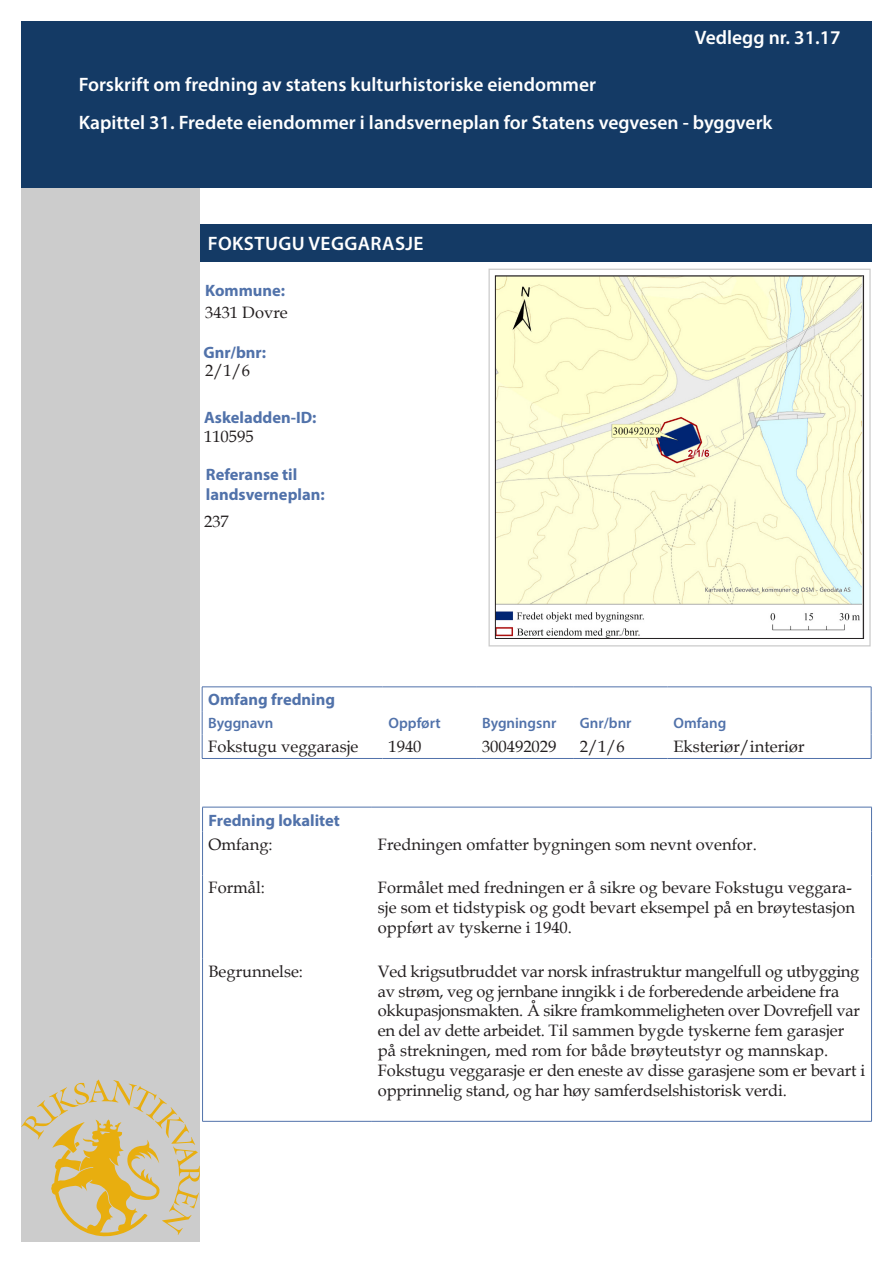
<style>
.page{position:relative;width:893px;height:1263px;background:#fff}
.page>*{position:absolute;margin:0;border:0;box-sizing:border-box;transform-origin:0 0}
.Overskrift_1_MyrPro{font:600 19.5px "Myriad Pro";color:#fff}
.Overskrift_1_MyrPro-2{font:600 19.5px "Myriad Pro";letter-spacing:.02em;color:#fff}
.Tekst_-_data_11{font:16.5px/19.8px "Book Antiqua";letter-spacing:-.01em;color:#231f20}
.Overskrift_2_MyrPro{font:700 16.5px/19.8px "Myriad Pro";color:#5172aa}
.Tekst_-_data_10{font:16.5px "Book Antiqua";color:#231f20}
.Overskrift_3_MyrPro{font:600 15px "Myriad Pro";color:#5172aa}
</style>
<div class="page">
<div style="left:21px;top:188px;width:179px;height:1054px;background:#ccc"></div>
<div style="left:21px;top:21px;width:851px;height:167px;background:#143a65"></div>
<div style="left:200px;top:224px;width:672px;height:38px;background:#143a65"></div>
<svg style="left:21px;top:1079px;width:179px;height:157px"></svg>
<hr style="left:202px;top:687px;width:180px;height:1px;background:#5172aa">
<hr style="left:382px;top:687px;width:94px;height:1px;background:#5172aa">
<hr style="left:476px;top:687px;width:98px;height:1px;background:#5172aa">
<hr style="left:574px;top:687px;width:93px;height:1px;background:#5172aa">
<hr style="left:667px;top:687px;width:204px;height:1px;background:#5172aa">
<svg style="left:202px;top:687px;width:1px;height:71px"></svg>
<svg style="left:871px;top:687px;width:1px;height:71px"></svg>
<hr style="left:202px;top:758px;width:180px;height:1px;background:#5172aa">
<hr style="left:382px;top:758px;width:94px;height:1px;background:#5172aa">
<hr style="left:476px;top:758px;width:98px;height:1px;background:#5172aa">
<hr style="left:574px;top:758px;width:93px;height:1px;background:#5172aa">
<hr style="left:667px;top:758px;width:204px;height:1px;background:#5172aa">
<hr style="left:202px;top:807px;width:170px;height:1px;background:#5172aa">
<svg style="left:202px;top:807px;width:1px;height:24px"></svg>
<hr style="left:372px;top:807px;width:500px;height:1px;background:#5172aa">
<svg style="left:871px;top:807px;width:1px;height:24px"></svg>
<hr style="left:202px;top:831px;width:1px;height:44px;background:#5172aa">
<hr style="left:871px;top:831px;width:1px;height:44px;background:#5172aa">
<hr style="left:202px;top:875px;width:1px;height:84px;background:#5172aa">
<hr style="left:871px;top:875px;width:1px;height:84px;background:#5172aa">
<hr style="left:202px;top:959px;width:1px;height:162px;background:#5172aa">
<hr style="left:871px;top:959px;width:1px;height:162px;background:#5172aa">
<hr style="left:202px;top:1121px;width:170px;height:1px;background:#5172aa">
<hr style="left:372px;top:1121px;width:500px;height:1px;background:#5172aa">
<div style="left:488px;top:269px;width:383px;height:377px;border:1px solid #ccc"></div>
<img style="left:497px;top:277px;width:365px;height:360px">
<div style="left:495px;top:275px;width:369px;height:364px;border:1px solid #231f20"></div>
<p class="Overskrift_1_MyrPro" style="left:79px;top:72px;width:519px">Forskrift om fredning av statens kulturhistoriske eiendommer</p>
<p class="Overskrift_1_MyrPro" style="left:695px;top:25px;width:147px">Vedlegg nr. 31.17</p>
<p class="Overskrift_1_MyrPro" style="left:79px;top:110px;width:695px">Kapittel 31. Fredete eiendommer i landsverneplan for Statens vegvesen - byggverk</p>
<p class="Overskrift_1_MyrPro-2" style="left:208px;top:231px;width:217px">FOKSTUGU VEGGARASJE</p>
<p class="Overskrift_2_MyrPro" style="left:205px;top:280px;width:82px">Kommune:</p>
<p class="Tekst_-_data_11" style="left:205px;top:302px;width:84px">3431 Dovre</p>
<p class="Overskrift_2_MyrPro" style="left:203px;top:341px;width:64px">Gnr/bnr:</p>
<p class="Tekst_-_data_11" style="left:205px;top:361px;width:46px">2/1/6</p>
<p class="Overskrift_2_MyrPro" style="left:204px;top:407px;width:114px">Askeladden-ID:</p>
<p class="Tekst_-_data_11" style="left:204px;top:426px;width:51px">110595</p>
<p class="Overskrift_2_MyrPro" style="left:206px;top:464px;width:120px">Referanse til landsverneplan:</p>
<p class="Tekst_-_data_11" style="left:204px;top:511px;width:26px">237</p>
<p class="Overskrift_2_MyrPro" style="left:208px;top:689px;width:128px">Omfang fredning</p>
<p class="Overskrift_3_MyrPro" style="left:208px;top:714px;width:67px">Byggnavn</p>
<p class="Overskrift_3_MyrPro" style="left:388px;top:714px;width:54px">Oppført</p>
<p class="Overskrift_3_MyrPro" style="left:482px;top:714px;width:76px">Bygningsnr</p>
<p class="Overskrift_3_MyrPro" style="left:580px;top:714px;width:53px">Gnr/bnr</p>
<p class="Overskrift_3_MyrPro" style="left:673px;top:714px;width:54px">Omfang</p>
<p class="Tekst_-_data_10" style="left:208px;top:735px;width:152px">Fokstugu veggarasje</p>
<p class="Tekst_-_data_10" style="left:388px;top:735px;width:34px">1940</p>
<p class="Tekst_-_data_10" style="left:482px;top:735px;width:76px">300492029</p>
<p class="Tekst_-_data_11" style="left:580px;top:737px;width:46px">2/1/6</p>
<p class="Tekst_-_data_10" style="left:673px;top:735px;width:133px">Eksteriør/interiør</p>
<p class="Overskrift_2_MyrPro" style="left:209px;top:809px;width:133px">Fredning lokalitet</p>
<p class="Tekst_-_data_11" style="left:209px;top:834px;width:66px">Omfang:</p>
<p class="Tekst_-_data_11" style="left:378px;top:834px;width:381px">Fredningen omfatter bygningen som nevnt ovenfor.</p>
<p class="Tekst_-_data_11" style="left:209px;top:877px;width:58px">Formål:</p>
<p class="Tekst_-_data_11" style="left:378px;top:877px;width:479px">Formålet med fredningen er å sikre og bevare Fokstugu veggara&shy;sje som et tidstypisk og godt bevart eksempel på en brøytestasjon oppført av tyskerne i 1940.</p>
<p class="Tekst_-_data_11" style="left:209px;top:961px;width:96px">Begrunnelse:</p>
<p class="Tekst_-_data_11" style="left:378px;top:961px;width:483px">Ved krigsutbruddet var norsk infrastruktur mangelfull og utbygging av strøm, veg og jernbane inngikk i de forberedende arbeidene fra okkupasjonsmakten. Å sikre framkommeligheten over Dovrefjell var en del av dette arbeidet. Til sammen bygde tyskerne fem garasjer på strekningen, med rom for både brøyteutstyr og mannskap.</p>
<p class="Tekst_-_data_11" style="left:378px;top:1060px;width:489px">Fokstugu veggarasje er den eneste av disse garasjene som er bevart i opprinnelig stand, og har høy samferdselshistorisk verdi.</p>
</div>
